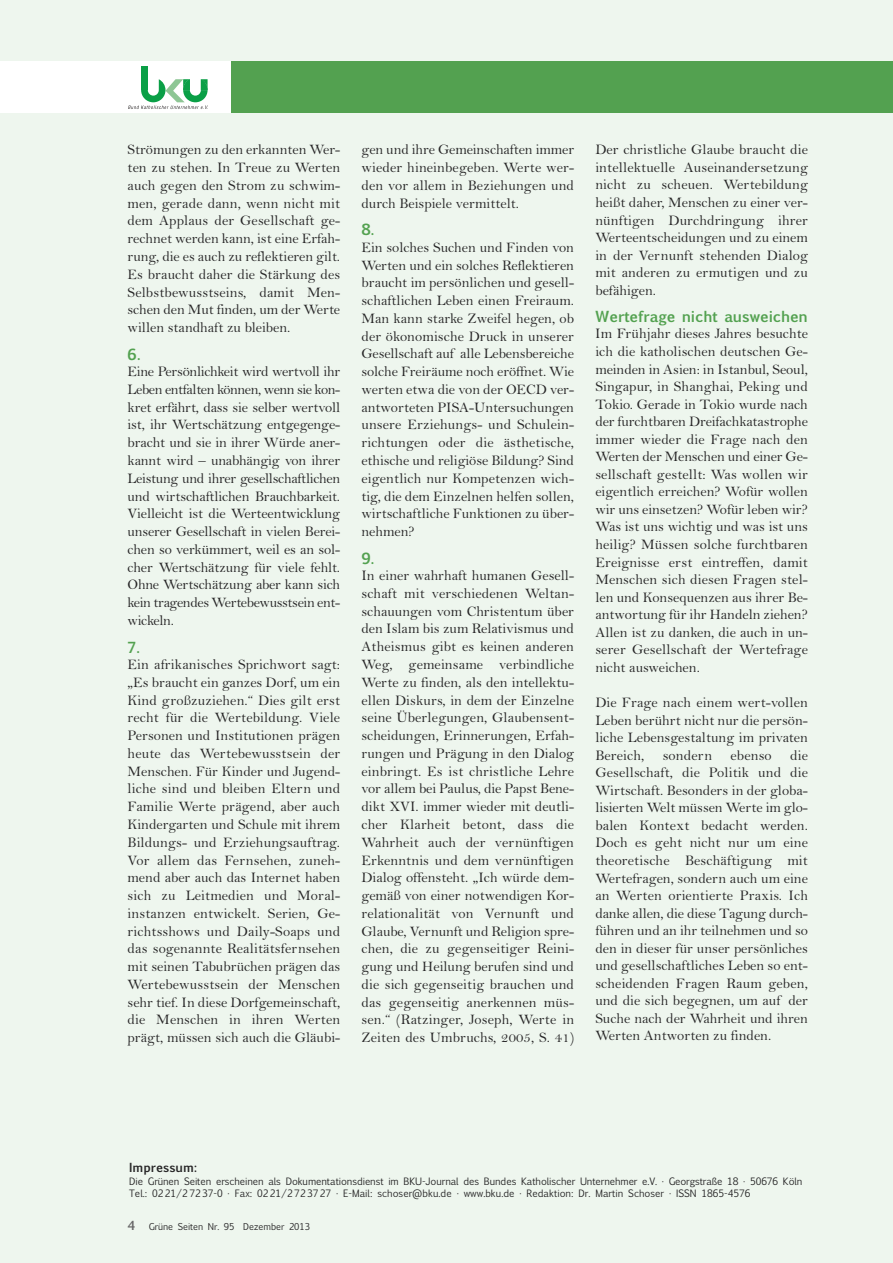
<style>
.page{position:relative;width:893px;height:1263px;background:#eef6ee}
.page>*{position:absolute;margin:0;border:0;box-sizing:border-box;transform-origin:0 0}
.t1{font:14.7px/17.7px "Bell";color:#272627;text-align:justify}
.t2{font:700 14.7px "Euphemia UCAS";letter-spacing:-.01em;color:#53a150}
.t3{font:700 12px "Euphemia UCAS";color:#272627}
.t4{font:9.75px/11.7px "Euphemia UCAS";letter-spacing:-.01em;color:#272627}
.t5{font:9px "Euphemia UCAS";color:#272627}
.t6{font:italic condensed 4.65px "Helvetica";color:#231f20}
.s1{font-weight:700;font-size:12px;color:#686768}
</style>
<div class="page">
<div style="left:230px;top:62px;width:663px;height:51px;background:#53a150"></div>
<div style="left:0;top:62px;width:230px;height:51px;background:#fff"></div>
<div style="left:141px;top:66px;width:7px;height:24px;background:#0a9f46"></div>
<svg style="left:128px;top:79px;width:80px;height:30px"></svg>
<p class="t6" style="left:207px;top:105px;width:3px">.</p>
<p class="t1" style="left:128px;top:140px;width:214px">Strömungen zu den erkannten Wer&shy;ten zu stehen. In Treue zu Werten auch gegen den Strom zu schwim&shy;men, gerade dann, wenn nicht mit dem Applaus der Gesellschaft ge&shy;rechnet werden kann, ist eine Erfah&shy;rung, die es auch zu reflektieren gilt.<br>Es braucht daher die Stärkung des Selbstbewusstseins, damit Men&shy;schen den Mut finden, um der Werte willen standhaft zu bleiben.</p>
<p class="t2" style="left:128px;top:346px;width:15px">6.</p>
<p class="t1" style="left:128px;top:362px;width:214px">Eine Persönlichkeit wird wertvoll ihr Leben entfalten können, wenn sie kon&shy;kret erfährt, dass sie selber wertvoll ist, ihr Wertschätzung entgegenge&shy;bracht und sie in ihrer Würde aner&shy;kannt wird – unabhängig von ihrer Leistung und ihrer gesellschaftlichen und wirtschaftlichen Brauchbarkeit.<br>Vielleicht ist die Werteentwicklung unserer Gesellschaft in vielen Berei&shy;chen so verkümmert, weil es an sol&shy;cher Wertschätzung für viele fehlt.<br>Ohne Wertschätzung aber kann sich kein tragendes Wertebewusstsein ent&shy;wickeln.</p>
<p class="t2" style="left:128px;top:639px;width:14px">7.</p>
<p class="t1" style="left:128px;top:655px;width:214px">Ein afrikanisches Sprichwort sagt: „Es braucht ein ganzes Dorf, um ein Kind großzuziehen.“ Dies gilt erst recht für die Wertebildung. Viele Personen und Institutionen prägen heute das Wertebewusstsein der Menschen. Für Kinder und Jugend&shy;liche sind und bleiben Eltern und Familie Werte prägend, aber auch Kindergarten und Schule mit ihrem Bildungs- und Erziehungsauftrag.<br>Vor allem das Fernsehen, zuneh&shy;mend aber auch das Internet haben sich zu Leitmedien und Moral&shy;instanzen entwickelt. Serien, Ge&shy;richtsshows und Daily-Soaps und das sogenannte Realitätsfernsehen mit seinen Tabubrüchen prägen das Wertebewusstsein der Menschen sehr tief. In diese Dorfgemeinschaft, die Menschen in ihren Werten prägt, müssen sich auch die Gläubi-</p>
<p class="t1" style="left:361px;top:140px;width:214px">gen und ihre Gemeinschaften immer wieder hineinbegeben. Werte wer&shy;den vor allem in Beziehungen und durch Beispiele vermittelt.</p>
<p class="t2" style="left:361px;top:222px;width:14px">8.</p>
<p class="t1" style="left:361px;top:238px;width:214px">Ein solches Suchen und Finden von Werten und ein solches Reflektieren braucht im persönlichen und gesell&shy;schaftlichen Leben einen Freiraum.<br>Man kann starke Zweifel hegen, ob der ökonomische Druck in unserer Gesellschaft auf alle Lebensbereiche solche Freiräume noch eröffnet. Wie werten etwa die von der OECD ver&shy;antworteten PISA-Untersuchungen unsere Erziehungs- und Schulein&shy;richtungen oder die ästhetische, ethische und religiöse Bildung? Sind eigentlich nur Kompetenzen wich&shy;tig, die dem Einzelnen helfen sollen, wirtschaftliche Funktionen zu über&shy;nehmen?</p>
<p class="t2" style="left:361px;top:550px;width:14px">9.</p>
<p class="t1" style="left:361px;top:566px;width:214px">In einer wahrhaft humanen Gesell&shy;schaft mit verschiedenen Weltan&shy;schauungen vom Christentum über den Islam bis zum Relativismus und Atheismus gibt es keinen anderen Weg, gemeinsame verbindliche Werte zu finden, als den intellektu&shy;ellen Diskurs, in dem der Einzelne seine Überlegungen, Glaubensent&shy;scheidungen, Erinnerungen, Erfah&shy;rungen und Prägung in den Dialog einbringt. Es ist christliche Lehre vor allem bei Paulus, die Papst Bene&shy;dikt XVI. immer wieder mit deutli&shy;cher Klarheit betont, dass die Wahrheit auch der vernünftigen Erkenntnis und dem vernünftigen Dialog offensteht. „Ich würde dem&shy;gemäß von einer notwendigen Kor&shy;relationalität von Vernunft und Glaube, Vernunft und Religion spre&shy;chen, die zu gegenseitiger Reini&shy;gung und Heilung berufen sind und die sich gegenseitig brauchen und das gegenseitig anerkennen müs&shy;sen.“ (Ratzinger, Joseph, Werte in Zeiten des Umbruchs, 2005, S. 41)</p>
<p class="t1" style="left:595px;top:141px;width:214px">Der christliche Glaube braucht die intellektuelle Auseinandersetzung nicht zu scheuen. Wertebildung heißt daher, Menschen zu einer ver&shy;nünftigen Durchdringung ihrer Werteentscheidungen und zu einem in der Vernunft stehenden Dialog mit anderen zu ermutigen und zu befähigen.</p>
<p class="t2" style="left:595px;top:309px;width:214px">Wertefrage nicht ausweichen</p>
<p class="t1" style="left:595px;top:325px;width:214px">Im Frühjahr dieses Jahres besuchte ich die katholischen deutschen Ge&shy;meinden in Asien: in Istanbul, Seoul, Singapur, in Shanghai, Peking und Tokio. Gerade in Tokio wurde nach der furchtbaren Dreifachkatastrophe immer wieder die Frage nach den Werten der Menschen und einer Ge&shy;sellschaft gestellt: Was wollen wir eigentlich erreichen? Wofür wollen wir uns einsetzen? Wofür leben wir?<br>Was ist uns wichtig und was ist uns heilig? Müssen solche furchtbaren Ereignisse erst eintreffen, damit Menschen sich diesen Fragen stel&shy;len und Konsequenzen aus ihrer Be&shy;antwortung für ihr Handeln ziehen?<br>Allen ist zu danken, die auch in un&shy;serer Gesellschaft der Wertefrage nicht ausweichen.</p>
<p class="t1" style="left:595px;top:693px;width:214px">Die Frage nach einem wert-vollen Leben berührt nicht nur die persön&shy;liche Lebensgestaltung im privaten Bereich,</p>
<p class="t1" style="left:595px;top:746px;width:214px;text-indent:195px">die Gesellschaft, die Politik und die Wirtschaft. Besonders in der globa&shy;lisierten Welt müssen Werte im glo&shy;balen Kontext bedacht werden.<br>Doch es geht nicht nur um eine theoretische Beschäftigung mit Wertefragen, sondern auch um eine an Werten orientierte Praxis. Ich danke allen, die diese Tagung durch&shy;führen und an ihr teilnehmen und so den in dieser für unser persönliches und gesellschaftliches Leben so ent&shy;scheidenden Fragen Raum geben, und die sich begegnen, um auf der Suche nach der Wahrheit und ihren Werten Antworten zu finden.</p>
<p class="t1" style="left:663px;top:746px;width:51px">sondern</p>
<p class="t1" style="left:730px;top:746px;width:43px">ebenso</p>
<p class="t3" style="left:129px;top:1161px;width:70px">Impressum:</p>
<p class="t4" style="left:129px;top:1176px;width:675px">Die Grünen Seiten erscheinen als Dokumentationsdienst im BKU-Journal des Bundes Katholischer Unternehmer e.V. · Georgstraße 18 · 50676 Köln<br>Tel.: 02 21/2 72 37-0 · Fax: 02 21/2 72 37 27 · E-Mail: schoser@bku.de · www.bku.de · Redaktion: Dr. Martin Schoser · ISSN 1865-4576</p>
<p class="t5" style="left:128px;top:1221px;width:184px"><span class="s1">4</span> Grüne Seiten Nr. 95 Dezember 2013</p>
</div>
